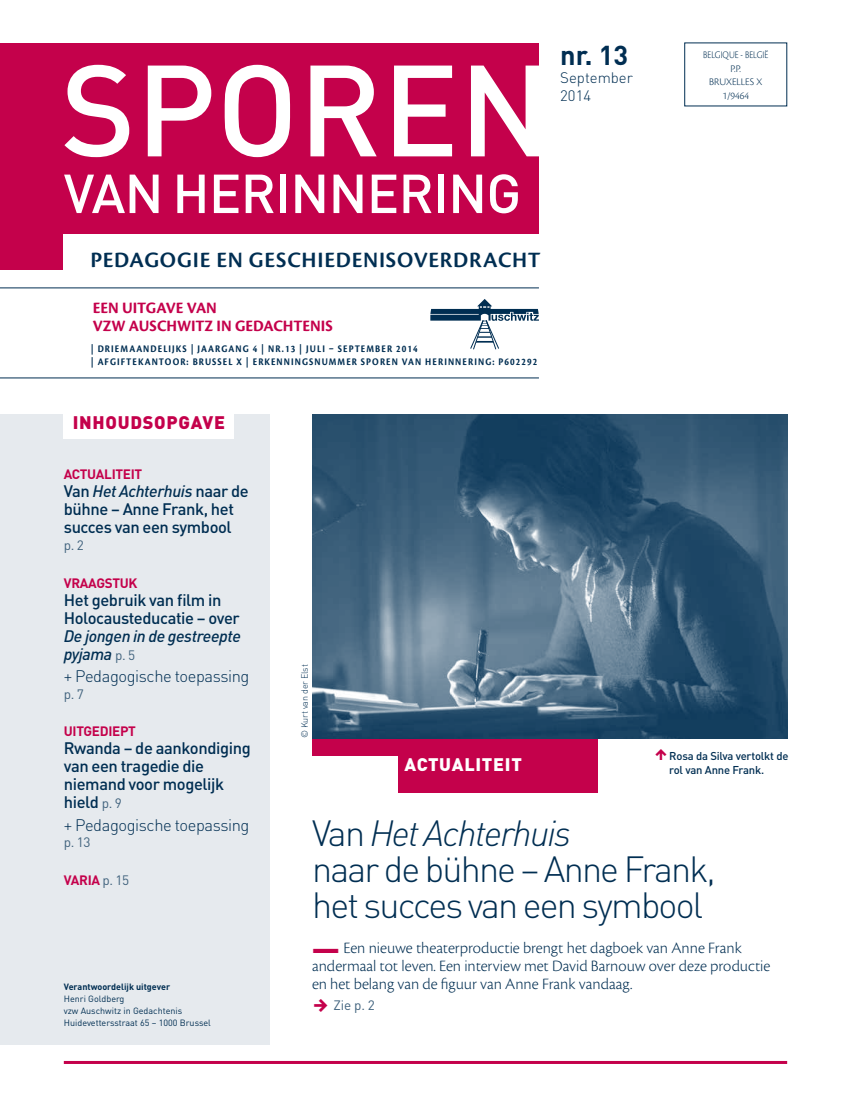
<style>
.page{position:relative;width:851px;height:1106px;background:#fff}
.page>*{position:absolute;margin:0;border:0;box-sizing:border-box;transform-origin:0 0}
.t1{font:500 127.5px "DIN";color:#fff}
.t2{font:500 54px "DIN";letter-spacing:-.015em;color:#fff}
.t3{font:300 36px/36px "DIN";letter-spacing:-.05em;color:#002e52}
.t4{font:700 27px "DIN";color:#002e52}
.t5{font:600 22.8px "Cronos Pro";letter-spacing:.03em;color:#002e52}
.t6{font:900 18px "DIN";letter-spacing:.04em;color:#c4014b}
.t7{font:900 18px "DIN";letter-spacing:.04em;color:#fff}
.t8{font:500 16.5px/18px "DIN";letter-spacing:-.025em;color:#002e52}
.t9{font:300 16.5px/18px "Cronos Pro";color:#002e52}
.t10{font:300 16.5px "DIN";letter-spacing:-.025em;color:#002e52}
.t11{font:700 16.5px/18px "Cronos Pro";letter-spacing:-.005em;color:#c4014b}
.t12{font:italic 500 16.5px/18px "DIN";letter-spacing:-.025em;color:#002e52}
.t13{font:300 15px/18px "DIN";color:#002e52}
.t14{font:700 13.5px "DIN";letter-spacing:-.025em;color:#c4014b}
.t15{font:13.5px "DIN";color:#40627d}
.t16{font:500 11.25px/13.5px "DIN";letter-spacing:-.015em;color:#002e52}
.t17{font:700 10.5px/13.5px "Cronos Pro";letter-spacing:.115em;color:#002e52;scale:.88 1}
.t18{font:300 10.5px/13.5px "Cronos Pro";color:#002e52;text-align:center;scale:.85 1}
.t19{font:9px/12px "DIN";color:#002e52}
.t20{font:700 9px "DIN";color:#002e52}
.t21{font:300 9px "DIN";letter-spacing:-.02em;color:#002e52}
.s1{font-style:italic}
.s2{font-weight:400;font-style:normal;font-size:13.5px;color:#40627d}
.s3{font-weight:400;font-size:13.5px;color:#40627d}
.s4{font-weight:400;color:#40627d}
.s5{font-family:"Flesh Plain";font-weight:400;font-size:15px;color:#c4014b}
.s6{color:#c4014b}
.s7{font-family:"Flesh Plain";font-size:18px;color:#c4014b}
</style>
<div class="page">
<div style="left:0;top:43px;width:539px;height:227px;background:#c4014b"></div>
<hr style="left:0;top:378px;width:539px;height:1px;background:#002e52">
<div style="left:64px;top:234px;width:489px;height:54px;background:#fff"></div>
<hr style="left:0;top:288px;width:539px;height:1px;background:#002e52">
<svg style="left:430px;top:299px;width:109px;height:51px"></svg>
<hr style="left:64px;top:1061px;width:723px;height:3px;background:#c4014b">
<div style="left:0;top:414px;width:269px;height:630px;background:#e6eaee"></div>
<div style="left:64px;top:396px;width:170px;height:42px;background:#fff"></div>
<div style="left:312px;top:738px;width:285px;height:54px;background:#c4014b"></div>
<div style="left:302px;top:756px;width:95px;height:72px;background:#fff"></div>
<img style="left:312px;top:414px;width:475px;height:324px">
<h1 class="t1" style="left:61px;top:29px;width:492px">SPOREN</h1>
<h2 class="t2" style="left:64px;top:159px;width:459px">VAN HERINNERING</h2>
<h3 class="t5" style="left:90px;top:247px;width:451px">PEDAGOGIE EN GESCHIEDENISOVERDRACHT</h3>
<p class="t11" style="left:93px;top:299px;width:241px">EEN UITGAVE VAN<br>VZW AUSCHWITZ IN GEDACHTENIS</p>
<p class="t17" style="left:91px;top:342px;width:509px">| DRIEMAANDELIJKS | JAARGANG 4 | NR.13 | JULI – SEPTEMBER 2014<br>| AFGIFTEKANTOOR: BRUSSEL X | ERKENNINGSNUMMER SPOREN VAN HERINNERING: P602292</p>
<p class="t6" style="left:73px;top:411px;width:154px">INHOUDSOPGAVE</p>
<h3 class="t4" style="left:560px;top:38px;width:69px">nr. 13</h3>
<p class="t13" style="left:560px;top:68px;width:74px">September<br>2014</p>
<p class="t18" style="left:703px;top:48px;width:78px">BELGIQUE - BELGIË<br>P.P.<br>BRUXELLES X<br>1/9464</p>
<p class="t14" style="left:64px;top:466px;width:80px">ACTUALITEIT</p>
<p class="t8" style="left:64px;top:482px;width:186px">Van <span class="s1">Het Achterhuis</span> naar de bühne – Anne Frank, het succes van een symbool</p>
<p class="t15" style="left:64px;top:536px;width:22px">p. 2</p>
<p class="t14" style="left:64px;top:574px;width:75px">VRAAGSTUK</p>
<p class="t8" style="left:64px;top:590px;width:177px">Het gebruik van film in<br>Holocausteducatie – over</p>
<p class="t12" style="left:64px;top:626px;width:179px">De jongen in de gestreepte pyjama <span class="s2">p. 5</span></p>
<p class="t10" style="left:64px;top:666px;width:187px">+ Pedagogische toepassing</p>
<p class="t15" style="left:64px;top:685px;width:22px">p. 7</p>
<p class="t14" style="left:64px;top:722px;width:74px">UITGEDIEPT</p>
<p class="t8" style="left:64px;top:738px;width:188px">Rwanda – de aankondiging van een tragedie die niemand voor mogelijk hield <span class="s3">p. 9</span></p>
<p class="t10" style="left:64px;top:814px;width:187px">+ Pedagogische toepassing</p>
<p class="t15" style="left:64px;top:833px;width:28px">p. 13</p>
<p class="t14" style="left:64px;top:871px;width:67px">VARIA <span class="s4">p. 15</span></p>
<p class="t20" style="left:64px;top:981px;width:108px">Verantwoordelijk uitgever</p>
<p class="t19" style="left:64px;top:993px;width:149px">Henri Goldberg<br>vzw Auschwitz in Gedachtenis<br>Huidevettersstraat 65 – 1000 Brussel</p>
<p class="t21" style="left:299px;top:738px;width:75px;rotate:-90deg">© Kurt van der Elst</p>
<p class="t7" style="left:404px;top:753px;width:119px">ACTUALITEIT</p>
<p class="t16" style="left:669px;top:749px;width:121px;text-indent:-15px"><span class="s5">c</span> Rosa da Silva vertolkt de rol van Anne Frank.</p>
<h3 class="t3" style="left:312px;top:815px;width:405px">Van <span class="s1">Het Achterhuis<br></span>naar de bühne – Anne Frank, het succes van een symbool</h3>
<p class="t9" style="left:312px;top:938px;width:460px"><span class="s6">■</span>Een nieuwe theaterproductie brengt het dagboek van Anne Frank andermaal tot leven. Een interview met David Barnouw over deze productie en het belang van de figuur van Anne Frank vandaag.</p>
<p class="t15" style="left:312px;top:996px;width:64px"><span class="s7">w</span> Zie p. 2</p>
</div>
